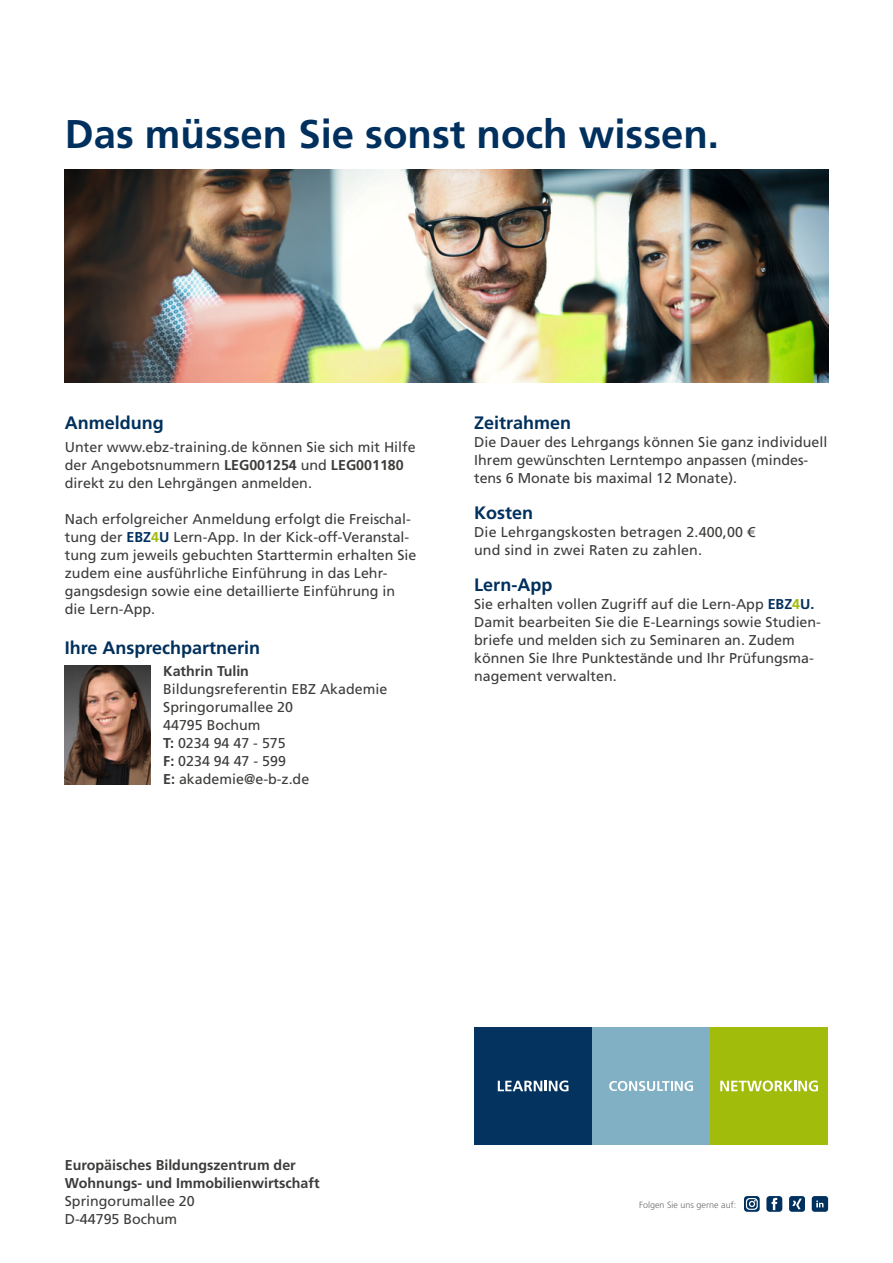
<style>
.page{position:relative;width:893px;height:1263px;background:#fff}
.page>*{position:absolute;margin:0;border:0;box-sizing:border-box;transform-origin:0 0}
.t1{font:700 40.05px "Frutiger LT Pro";color:#00305d}
.t2{font:700 18px "Frutiger LT Pro";color:#00305d}
.t3{font:14.25px/18px "Frutiger LT Std";color:#3c3c3b}
.t4{font:700 14.25px/18px "Frutiger LT Pro";color:#3c3c3b}
.t5{font:300 9px "Frutiger LT Std";color:#6b6b6a}
.s1{font-family:"Frutiger LT Pro";font-weight:700}
.s2{font-family:"Frutiger LT Pro";font-weight:700;color:#00305d}
.s3{font-family:"Frutiger LT Pro";font-weight:700;color:#a2bc0c}
</style>
<div class="page">
<svg style="left:744px;top:1196px;width:16px;height:16px"></svg>
<svg style="left:766px;top:1196px;width:16px;height:16px"></svg>
<svg style="left:789px;top:1196px;width:16px;height:16px"></svg>
<svg style="left:812px;top:1196px;width:16px;height:16px"></svg>
<img style="left:65px;top:170px;width:763px;height:213px">
<img style="left:65px;top:665px;width:85px;height:120px">
<div style="left:474px;top:1027px;width:118px;height:118px;background:#04335f"></div>
<svg style="left:498px;top:1080px;width:70px;height:11px"></svg>
<div style="left:710px;top:1027px;width:118px;height:118px;background:#a2bc0c"></div>
<svg style="left:720px;top:1080px;width:98px;height:11px"></svg>
<div style="left:592px;top:1027px;width:118px;height:118px;background:#81afc3"></div>
<svg style="left:609px;top:1081px;width:84px;height:10px"></svg>
<h1 class="t1" style="left:65px;top:111px;width:656px">Das müssen Sie sonst noch wissen.</h1>
<p class="t2" style="left:65px;top:412px;width:100px">Anmeldung</p>
<p class="t3" style="left:65px;top:438px;width:352px">Unter www.ebz-training.de können Sie sich mit Hilfe der Angebotsnummern <span class="s1">LEG001254</span> und <span class="s1">LEG001180 </span>direkt zu den Lehrgängen anmelden.</p>
<p class="t3" style="left:65px;top:510px;width:353px">Nach erfolgreicher Anmeldung erfolgt die Freischal&shy;tung der <span class="s2">EBZ</span><span class="s3">4</span><span class="s2">U</span> Lern-App. In der Kick-off-Veranstal&shy;tung zum jeweils gebuchten Starttermin erhalten Sie zudem eine ausführliche Einführung in das Lehr&shy;gangsdesign sowie eine detaillierte Einführung in die Lern-App.</p>
<p class="t2" style="left:65px;top:637px;width:197px">Ihre Ansprechpartnerin</p>
<p class="t4" style="left:163px;top:662px;width:87px">Kathrin Tulin</p>
<p class="t3" style="left:163px;top:680px;width:226px">Bildungsreferentin EBZ Akademie<br>Springorumallee 20<br>44795 Bochum<br><span class="s1">T:</span> 0234 94 47 - 575<br><span class="s1">F:</span> 0234 94 47 - 599<br><span class="s1">E:</span> akademie@e-b-z.de</p>
<p class="t2" style="left:474px;top:412px;width:99px">Zeitrahmen</p>
<p class="t3" style="left:474px;top:433px;width:355px">Die Dauer des Lehrgangs können Sie ganz individuell<br>Ihrem gewünschten Lerntempo anpassen (mindes&shy;tens 6 Monate bis maximal 12 Monate).</p>
<p class="t2" style="left:474px;top:502px;width:61px">Kosten</p>
<p class="t3" style="left:474px;top:523px;width:283px">Die Lehrgangskosten betragen 2.400,00 € und sind in zwei Raten zu zahlen.</p>
<p class="t2" style="left:474px;top:574px;width:80px">Lern-App</p>
<p class="t3" style="left:474px;top:595px;width:348px">Sie erhalten vollen Zugriff auf die Lern-App <span class="s2">EBZ</span><span class="s3">4</span><span class="s2">U.<br></span>Damit bearbeiten Sie die E-Learnings sowie Studien&shy;briefe und melden sich zu Seminaren an. Zudem können Sie Ihre Punktestände und Ihr Prüfungsma&shy;nagement verwalten.</p>
<p class="t4" style="left:65px;top:1156px;width:256px">Europäisches Bildungszentrum der<br>Wohnungs- und Immobilienwirtschaft</p>
<p class="t3" style="left:65px;top:1192px;width:131px">Springorumallee 20<br>D-44795 Bochum</p>
<p class="t5" style="left:639px;top:1200px;width:99px">Folgen Sie uns gerne auf:</p>
</div>
